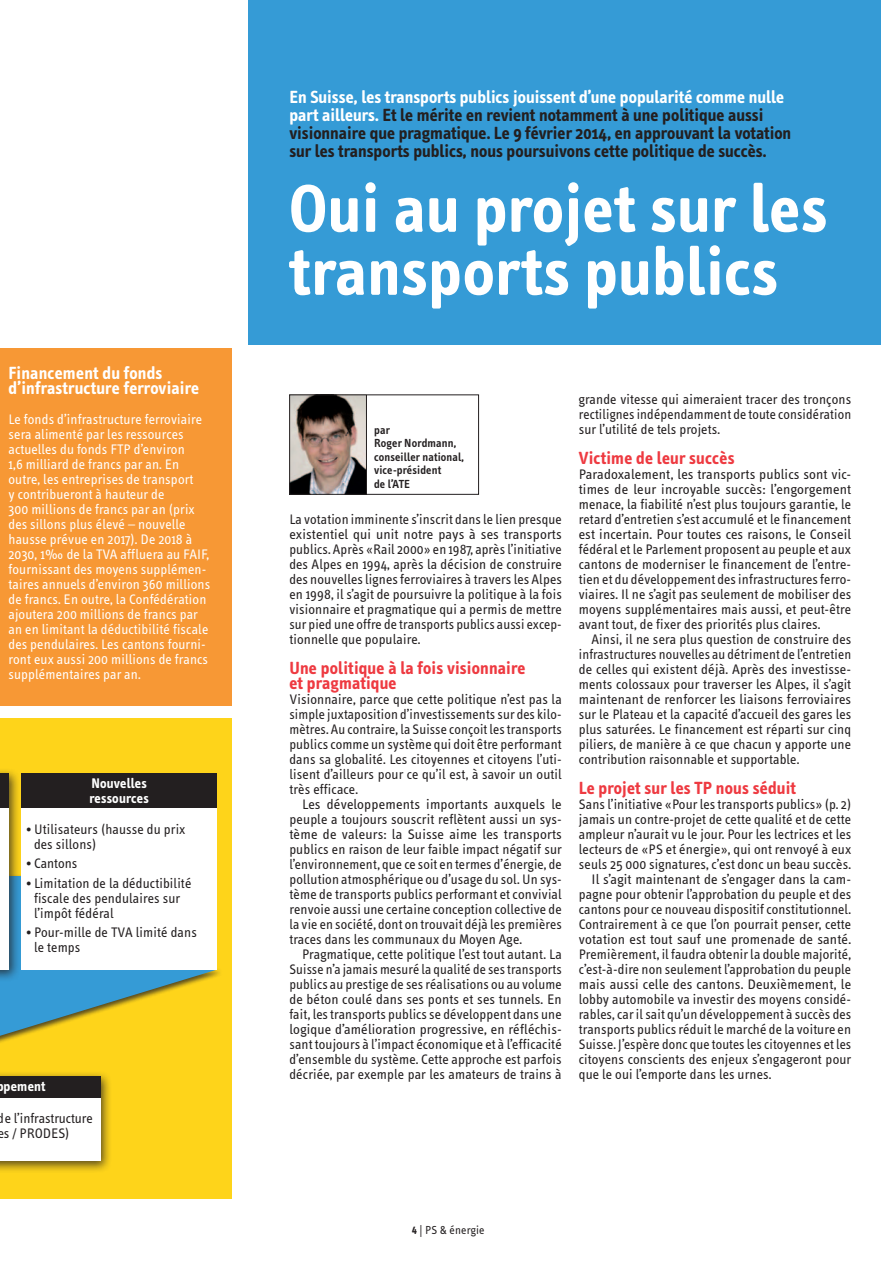
<style>
.page{position:relative;width:881px;height:1263px;background:#fff}
.page>*{position:absolute;margin:0;border:0;box-sizing:border-box;transform-origin:0 0}
.t1{font:700 69px/63px "Info Text";letter-spacing:.01em;color:#fff}
.t2{font:700 18px/18px "Info Text";color:#231f20}
.t3{font:700 18px/15px "Info Text";letter-spacing:.01em;color:#ee3a41}
.t4{font:700 18px/15px "Info Text";letter-spacing:.01em;color:#fff}
.t5{font:14.25px/15px "Info Text";letter-spacing:.01em;color:#231f20;text-align:justify}
.t6{font:14.25px/15px "Info Text";letter-spacing:.01em;color:#fff}
.t7{font:700 14.25px/15px "Info Text";letter-spacing:.01em;color:#fff}
.t8{font:600 12px/13.5px "Info Text";letter-spacing:.01em;color:#231f20}
.t9{font:12px "Info Text";letter-spacing:.01em;color:#231f20}
.s1{color:#fff}
.s2{font-family:"Info Text Semi Bold Caps"}
</style>
<div class="page">
<div style="left:0;top:719px;width:232px;height:480px;background:#fed41a"></div>
<svg style="left:0;top:876px;width:217px;height:160px"></svg>
<div style="left:0;top:349px;width:232px;height:357px;background:#f79835"></div>
<div style="left:249px;top:0;width:631px;height:344px;background:#359bd6"></div>
<div style="left:289px;top:395px;width:189px;height:100px;border:1px solid #231f20"></div>
<img style="left:291px;top:397px;width:73px;height:96px">
<div style="left:289px;top:395px;width:77px;height:100px;border:1px solid #231f20"></div>
<div style="left:0;top:1070px;width:112px;height:104px;background:#231f20;opacity:.75"></div>
<div style="left:0;top:1076px;width:100px;height:21px;background:#231f20"></div>
<div style="left:0;top:1097px;width:100px;height:64px;background:#fff"></div>
<div style="left:0;top:768px;width:20px;height:214px;background:#231f20;opacity:.75"></div>
<div style="left:0;top:774px;width:9px;height:34px;background:#231f20"></div>
<div style="left:0;top:808px;width:9px;height:161px;background:#fff"></div>
<div style="left:21px;top:774px;width:196px;height:34px;background:#231f20"></div>
<div style="left:21px;top:808px;width:196px;height:161px;background:#fff"></div>
<p class="t4" style="left:9px;top:366px;width:192px">Financement du fonds d’infrastructure ferroviaire</p>
<p class="t6" style="left:9px;top:412px;width:203px">Le fonds d’infrastructure ferroviaire sera alimenté par les ressources actuelles du fonds FTP d’environ<br>1,6 milliard de francs par an. En outre, les entreprises de transport<br>y contribueront à hauteur de<br>300 millions de francs par an (prix des sillons plus élevé – nouvelle hausse prévue en 2017). De 2018 à 2030, 1‰ de la TVA affluera au FAIF, fournissant des moyens supplémen&shy;taires annuels d’environ 360 millions de francs. En outre, la Confédération ajoutera 200 millions de francs par an en limitant la déductibilité fiscale des pendulaires. Les cantons fourni&shy;ront eux aussi 200 millions de francs supplémentaires par an.</p>
<p class="t7" style="left:89px;top:776px;width:61px">Nouvelles ressources</p>
<p class="t5" style="left:34px;top:822px;width:153px;text-indent:-9px">•Utilisateurs (hausse du prix des sillons)</p>
<p class="t5" style="left:26px;top:856px;width:53px">• Cantons</p>
<p class="t5" style="left:34px;top:876px;width:159px;text-align:left;text-indent:-9px">• Limitation de la déductibilité fiscale des pendulaires sur l’impôt fédéral</p>
<p class="t5" style="left:34px;top:925px;width:164px;text-indent:-9px">•Pour-mille de TVA limité dans le temps</p>
<p class="t7" style="left:-3px;top:1079px;width:51px">ppement</p>
<p class="t5" style="left:-2px;top:1111px;width:97px">de l’infrastructure es / PRODES)</p>
<p class="t2" style="left:289px;top:88px;width:503px"><span class="s1">En Suisse, les transports publics jouissent d’une popularité comme nulle part ailleurs.</span> Et le mérite en revient notamment à une politique aussi visionnaire que pragmatique. Le 9 février 2014, en approuvant la votation sur les transports publics, nous poursuivons cette politique de succès.</p>
<h1 class="t1" style="left:289px;top:178px;width:539px">Oui au projet sur les transports publics</h1>
<p class="t8" style="left:374px;top:423px;width:91px">par<br>Roger Nordmann, conseiller national, vice-président<br>de l’ATE</p>
<p class="t5" style="left:289px;top:512px;width:274px">La votation imminente s’inscrit dans le lien presque existentiel qui unit notre pays à ses transports publics. Après «Rail 2000» en 1987, après l’initiative des Alpes en 1994, après la décision de construire des nouvelles lignes ferroviaires à travers les Alpes en 1998, il s’agit de poursuivre la politique à la fois visionnaire et pragmatique qui a permis de mettre sur pied une offre de transports publics aussi excep&shy;tionnelle que populaire.</p>
<p class="t3" style="left:289px;top:661px;width:238px">Une politique à la fois visionnaire et pragmatique</p>
<p class="t5" style="left:289px;top:692px;width:274px">Visionnaire, parce que cette politique n’est pas la simple juxtaposition d’investissements sur des kilo&shy;mètres. Au contraire, la Suisse conçoit les transports publics comme un système qui doit être performant dans sa globalité. Les citoyennes et citoyens l’uti&shy;lisent d’ailleurs pour ce qu’il est, à savoir un outil très efficace.</p>
<p class="t5" style="left:289px;top:797px;width:274px;text-indent:13px">Les développements importants auxquels le peuple a toujours souscrit reflètent aussi un sys&shy;tème de valeurs: la Suisse aime les transports publics en raison de leur faible impact négatif sur l’environnement, que ce soit en termes d’énergie, de pollution atmosphérique ou d’usage du sol. Un sys&shy;tème de transports publics performant et convivial renvoie aussi une certaine conception collective de la vie en société, dont on trouvait déjà les premières traces dans les communaux du Moyen Age.</p>
<p class="t5" style="left:289px;top:947px;width:274px;text-indent:13px">Pragmatique, cette politique l’est tout autant. La Suisse n’a jamais mesuré la qualité de ses transports publics au prestige de ses réalisations ou au volume de béton coulé dans ses ponts et ses tunnels. En fait, les transports publics se développent dans une logique d’amélioration progressive, en réfléchis&shy;sant toujours à l’impact économique et à l’efficacité d’ensemble du système. Cette approche est parfois décriée, par exemple par les amateurs de trains à</p>
<p class="t5" style="left:578px;top:392px;width:274px">grande vitesse qui aimeraient tracer des tronçons rectilignes indépendamment de toute considération sur l’utilité de tels projets.</p>
<p class="t3" style="left:578px;top:451px;width:157px">Victime de leur succès</p>
<p class="t5" style="left:578px;top:467px;width:274px">Paradoxalement, les transports publics sont vic&shy;times de leur incroyable succès: l’engorgement menace, la fiabilité n’est plus toujours garantie, le retard d’entretien s’est accumulé et le financement est incertain. Pour toutes ces raisons, le Conseil fédéral et le Parlement proposent au peuple et aux cantons de moderniser le financement de l’entre&shy;tien et du développement des infrastructures ferro&shy;viaires. Il ne s’agit pas seulement de mobiliser des moyens supplémentaires mais aussi, et peut-être avant tout, de fixer des priorités plus claires.</p>
<p class="t5" style="left:578px;top:632px;width:274px;text-indent:13px">Ainsi, il ne sera plus question de construire des infrastructures nouvelles au détriment de l’entretien de celles qui existent déjà. Après des investisse&shy;ments colossaux pour traverser les Alpes, il s’agit maintenant de renforcer les liaisons ferroviaires sur le Plateau et la capacité d’accueil des gares les plus saturées. Le financement est réparti sur cinq piliers, de manière à ce que chacun y apporte une contribution raisonnable et supportable.</p>
<p class="t3" style="left:578px;top:781px;width:219px">Le projet sur les TP nous séduit</p>
<p class="t5" style="left:578px;top:797px;width:274px">Sans l’initiative «Pour les transports publics» (p. 2)</p>
<p class="t5" style="left:578px;top:812px;width:274px">jamais un contre-projet de cette qualité et de cette</p>
<p class="t5" style="left:578px;top:827px;width:274px">ampleur n’aurait vu le jour. Pour les lectrices et les</p>
<p class="t5" style="left:578px;top:842px;width:274px">lecteurs de «PS et énergie», qui ont renvoyé à eux</p>
<p class="t5" style="left:578px;top:857px;width:274px">seuls 25 000 signatures, c’est donc un beau succès.</p>
<p class="t5" style="left:591px;top:872px;width:261px">Il s’agit maintenant de s’engager dans la cam-</p>
<p class="t5" style="left:578px;top:887px;width:274px">pagne pour obtenir l’approbation du peuple et des</p>
<p class="t5" style="left:578px;top:902px;width:274px">cantons pour ce nouveau dispositif constitutionnel.</p>
<p class="t5" style="left:578px;top:917px;width:274px">Contrairement à ce que l’on pourrait penser, cette</p>
<p class="t5" style="left:578px;top:932px;width:274px">votation est tout sauf une promenade de santé.</p>
<p class="t5" style="left:578px;top:947px;width:274px">Premièrement, il faudra obtenir la double majorité,</p>
<p class="t5" style="left:578px;top:962px;width:274px">c’est-à-dire non seulement l’approbation du peuple</p>
<p class="t5" style="left:578px;top:977px;width:274px">mais aussi celle des cantons. Deuxièmement, le</p>
<p class="t5" style="left:578px;top:992px;width:274px">lobby automobile va investir des moyens considé-</p>
<p class="t5" style="left:578px;top:1007px;width:274px">rables, car il sait qu’un développement à succès des</p>
<p class="t5" style="left:578px;top:1022px;width:274px">transports publics réduit le marché de la voiture en</p>
<p class="t5" style="left:578px;top:1037px;width:274px">Suisse. J’espère donc que toutes les citoyennes et les</p>
<p class="t5" style="left:578px;top:1052px;width:274px">citoyens conscients des enjeux s’engageront pour</p>
<p class="t5" style="left:578px;top:1067px;width:194px">que le oui l’emporte dans les urnes.</p>
<p class="t9" style="left:411px;top:1223px;width:74px"><span class="s2">4</span> | PS &amp; énergie</p>
</div>
